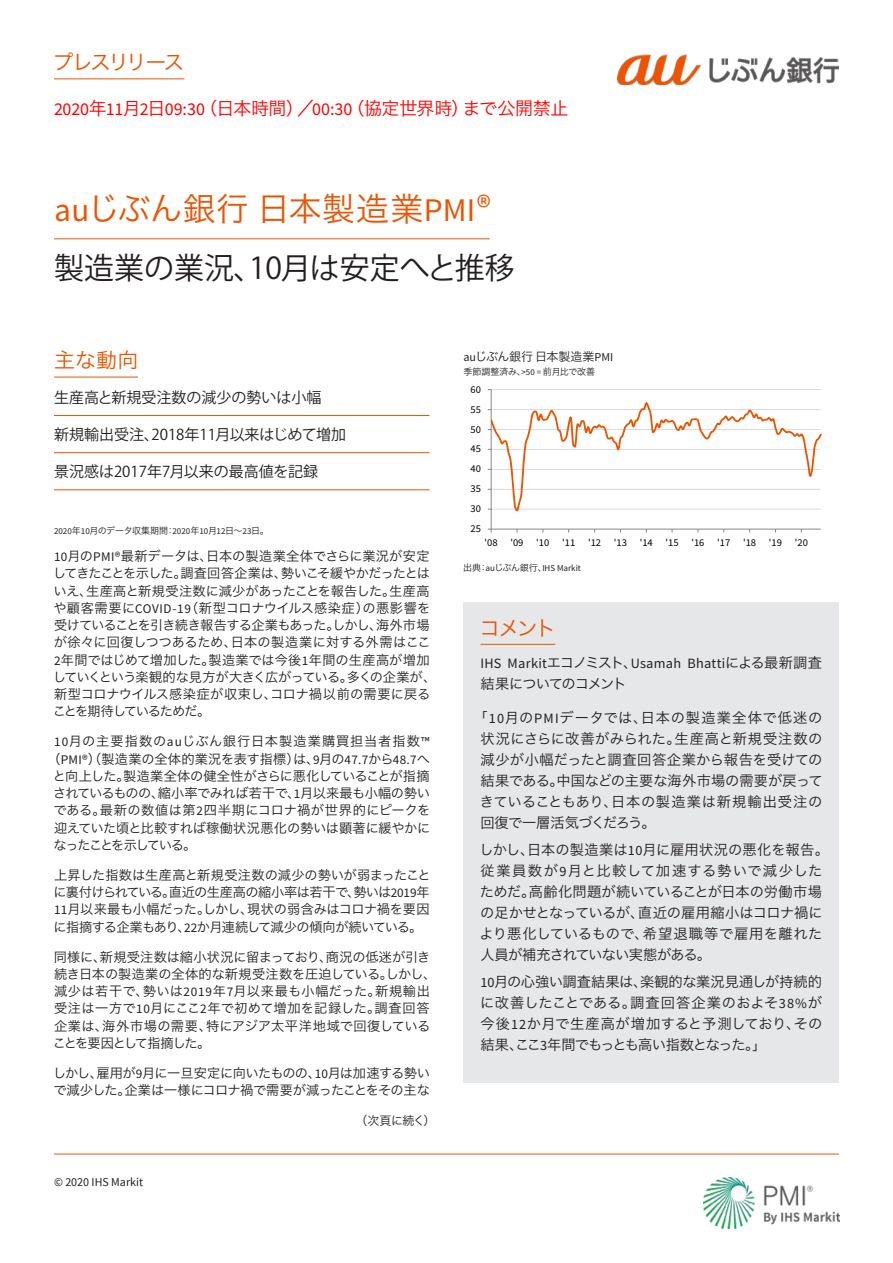
<style>
.page{position:relative;width:893px;height:1263px;background:#fff}
.page>*{position:absolute;margin:0;border:0;box-sizing:border-box;transform-origin:0 0}
.t1{font:33px "Hira Kaku Pro W3";letter-spacing:.005em;color:#ea5503}
.t2{font:30px "Koz Go Pro";color:#231f20}
.Section_header{font:21px "Hira Kaku Pro W3";letter-spacing:-.1em;color:#ea5503}
.Section_header-2{font:21px "Hira Kaku Pro W3";letter-spacing:-.135em;color:#ea5503}
.t3{font:18px "Hira Kaku Pro W3";letter-spacing:-.02em;color:#f00}
.Key_findings{font:15px "Koz Go Pro";color:#231f20}
.Comment{font:14.25px/21px "Hira Kaku Pro W3";color:#231f20;text-align:justify}
.Body_copy_2{font:14.25px/21px "Hira Kaku Pro W3";letter-spacing:-.075em;color:#231f20}
.Body_copy_2-2{font:13.2px/17.2px "Hira Kaku Pro W3";letter-spacing:-.01em;color:#231f20}
.Body_copy_2-3{font:13.2px/17.2px "Hira Kaku Pro W3";letter-spacing:.01em;color:#231f20}
.Body_copy_2-4{font:13.2px "Hira Kaku Pro W3";letter-spacing:-.035em;color:#231f20}
.Body_copy_2-5{font:13.2px "Hira Kaku Pro W3";letter-spacing:-.03em;color:#231f20}
.Body_copy_2-6{font:13.2px "Hira Kaku Pro W3";letter-spacing:.065em;color:#231f20}
.Body_copy_2-7{font:13.2px "Hira Kaku Pro W3";letter-spacing:.03em;color:#231f20}
.Body_copy_2-8{font:13.2px "Hira Kaku Pro W3";letter-spacing:-.1em;color:#231f20}
.Chart_title{font:12px "Hira Kaku Pro W3";color:#231f20}
.t4{font:12px "Source Sans Pro";color:#231f20}
.Chart_title-2{font:12px "Hira Kaku Pro W3";letter-spacing:-.03em;color:#231f20}
.t5{font:10.35px "Source Sans Pro";letter-spacing:-.005em;color:#000}
.Boiler{font:9px "Hira Kaku Pro W3";letter-spacing:-.025em;color:#231f20}
.Axis_title{font:9px "Source Sans Pro";color:#231f20}
.Axis_title-2{font:9px "Hira Kaku Pro W3";letter-spacing:-.015em;color:#231f20}
.s1{font-family:"Source Sans Pro"}
.s2{font-family:"Hira Kaku Pro W3"}
</style>
<div class="page">
<img style="left:704px;top:1177px;width:136px;height:51px">
<hr style="left:54px;top:1154px;width:785px;height:1px;background:#ea5503">
<img style="left:618px;top:54px;width:221px;height:31px">
<hr style="left:491px;top:389px;width:330px;height:1px;background:#d9d9d9">
<hr style="left:491px;top:390px;width:1px;height:139px;background:#868686">
<hr style="left:491px;top:529px;width:330px;height:1px;background:#868686">
<svg style="left:488px;top:401px;width:333px;height:110px"></svg>
<hr style="left:54px;top:377px;width:84px;height:1px;background:#ea5503">
<hr style="left:54px;top:79px;width:131px;height:1px;background:#ea5503">
<hr style="left:54px;top:238px;width:436px;height:1px;background:#ea5503">
<hr style="left:54px;top:415px;width:375px;height:1px;background:#ea5503">
<hr style="left:54px;top:452px;width:375px;height:1px;background:#ea5503">
<hr style="left:54px;top:489px;width:375px;height:1px;background:#ea5503">
<div style="left:463px;top:602px;width:376px;height:56px;background:#e6e7e9"></div>
<hr style="left:480px;top:644px;width:75px;height:1px;background:#ea5503">
<div style="left:463px;top:658px;width:376px;height:424px;background:#e6e7e9"></div>
<p class="Section_header-2" style="left:53px;top:44px;width:134px">プレスリリース</p>
<p class="t3" style="left:54px;top:93px;width:516px"><span class="s1">2020</span>年<span class="s1">11</span>月<span class="s1">2</span>日<span class="s1">09:30</span>（日本時間）／<span class="s1">00:30</span>（協定世界時）まで公開禁止</p>
<p class="t1" style="left:54px;top:180px;width:438px"><span class="s1">au</span>じぶん銀行日本製造業<span class="s1">PMI®</span></p>
<p class="t2" style="left:54px;top:249px;width:462px">製造業の業況、10月は安定へと推移</p>
<p class="Section_header" style="left:54px;top:342px;width:86px">主な動向</p>
<p class="Key_findings" style="left:54px;top:387px;width:269px">生産高と新規受注数の減少の勢いは小幅</p>
<p class="Key_findings" style="left:54px;top:424px;width:294px">新規輸出受注、2018年11月以来はじめて増加</p>
<p class="Key_findings" style="left:54px;top:462px;width:266px">景況感は2017年7月以来の最高値を記録</p>
<p class="Boiler" style="left:54px;top:522px;width:216px"><span class="s1">2020</span>年<span class="s1">10</span>月のデータ収集期間：<span class="s1">2020</span>年<span class="s1">10</span>月<span class="s1">12</span>日～<span class="s1">23</span>日。</p>
<p class="Body_copy_2-2" style="left:53px;top:546px;width:385px"><span class="s1">10</span>月の<span class="s1">PMI®</span>最新データは、日本の製造業全体でさらに業況が安定してきたことを示した。調査回答企業は、勢いこそ緩やかだったとはいえ、生産高と新規受注数に減少があったことを報告した。生産高や顧客需要に<span class="s1">COVID-19</span>（新型コロナウイルス感染症）の悪影響を受けていることを引き続き報告する企業もあった。しかし、海外市場が徐々に回復しつつあるため、日本の製造業に対する外需はここ<span class="s1">2</span>年間ではじめて増加した。製造業では今後<span class="s1">1</span>年間の生産高が増加していくという楽観的な見方が大きく広がっている。多くの企業が、新型コロナウイルス感染症が収束し、コロナ禍以前の需要に戻ることを期待しているためだ。</p>
<p class="Body_copy_2-6" style="left:54px;top:729px;width:377px"><span class="s1">10</span>月の主要指数の<span class="s1">au</span>じぶん銀行日本製造業購買担当者指数<span class="s1">™</span></p>
<p class="Body_copy_2-2" style="left:47px;top:749px;width:384px">（<span class="s1">PMI®</span>）（製造業の全体的業況を表す指標）は、<span class="s1">9</span>月の<span class="s1">47.7</span>から<span class="s1">48.7</span>へ</p>
<p class="Body_copy_2-5" style="left:53px;top:764px;width:378px">と向上した。製造業全体の健全性がさらに悪化していることが指摘</p>
<p class="Body_copy_2-4" style="left:53px;top:781px;width:378px">されているものの、縮小率でみれば若干で、<span class="s1">1</span>月以来最も小幅の勢い</p>
<p class="Body_copy_2-7" style="left:53px;top:798px;width:378px">である。最新の数値は第<span class="s1">2</span>四半期にコロナ禍が世界的にピークを</p>
<p class="Body_copy_2-2" style="left:54px;top:818px;width:378px">迎えていた頃と比較すれば稼働状況悪化の勢いは顕著に緩やかに</p>
<p class="Body_copy_2-8" style="left:54px;top:833px;width:144px">なったことを示している。</p>
<p class="Body_copy_2-2" style="left:54px;top:865px;width:378px;text-align:justify">上昇した指数は生産高と新規受注数の減少の勢いが弱まったことに裏付けられている。直近の生産高の縮小率は若干で、勢いは<span class="s1">2019</span>年<span class="s1">11</span>月以来最も小幅だった。しかし、現状の弱含みはコロナ禍を要因に指摘する企業もあり、<span class="s1">22</span>か月連続して減少の傾向が続いている。</p>
<p class="Body_copy_2-3" style="left:53px;top:947px;width:385px">同様に、新規受注数は縮小状況に留まっており、商況の低迷が引き続き日本の製造業の全体的な新規受注数を圧迫している。しかし、減少は若干で、勢いは<span class="s1">2019</span>年<span class="s1">7</span>月以来最も小幅だった。新規輸出受注は一方で<span class="s1">10</span>月にここ<span class="s1">2</span>年で初めて増加を記録した。調査回答企業は、海外市場の需要、特にアジア太平洋地域で回復していることを要因として指摘した。</p>
<p class="Body_copy_2-2" style="left:53px;top:1063px;width:378px">しかし、雇用が<span class="s1">9</span>月に一旦安定に向いたものの、<span class="s1">10</span>月は加速する勢いで減少した。企業は一様にコロナ禍で需要が減ったことをその主な</p>
<p class="t4" style="left:54px;top:1175px;width:91px">© 2020 IHS Markit</p>
<p class="Chart_title-2" style="left:355px;top:1109px;width:82px">（次頁に続く）</p>
<p class="Chart_title" style="left:463px;top:346px;width:151px"><span class="s1">au</span>じぶん銀行日本製造業<span class="s1">PMI</span></p>
<p class="Axis_title-2" style="left:463px;top:363px;width:133px">季節調整済み、<span class="s1">&gt;50 =</span> 前月比で改善</p>
<p class="t5" style="left:470px;top:383px;width:12px">60</p>
<p class="t5" style="left:470px;top:403px;width:12px">55</p>
<p class="t5" style="left:470px;top:423px;width:12px">50</p>
<p class="t5" style="left:470px;top:443px;width:12px">45</p>
<p class="t5" style="left:470px;top:462px;width:12px">40</p>
<p class="t5" style="left:470px;top:482px;width:12px">35</p>
<p class="t5" style="left:470px;top:502px;width:12px">30</p>
<p class="t5" style="left:470px;top:522px;width:12px">25</p>
<p class="t5" style="left:485px;top:536px;width:325px">'08 '09 '10 '11 '12 '13 '14 '15 '16 '17 '18 '19 '20</p>
<p class="Axis_title" style="left:463px;top:562px;width:119px"><span class="s2">出典：</span>au<span class="s2">じぶん銀行、</span>IHS Markit</p>
<p class="Section_header" style="left:479px;top:609px;width:79px">コメント</p>
<p class="Body_copy_2" style="left:480px;top:651px;width:343px"><span class="s1">IHS Markit</span>エコノミスト、<span class="s1">Usamah Bhatti</span>による最新調査結果についてのコメント</p>
<p class="Comment" style="left:480px;top:706px;width:344px;text-indent:-6px">「<span class="s1">10</span>月の<span class="s1">PMI</span>データでは、日本の製造業全体で低迷の状況にさらに改善がみられた。生産高と新規受注数の減少が小幅だったと調査回答企業から報告を受けての結果である。中国などの主要な海外市場の需要が戻ってきていることもあり、日本の製造業は新規輸出受注の回復で一層活気づくだろう。</p>
<p class="Comment" style="left:479px;top:838px;width:351px;text-align:left">しかし、日本の製造業は<span class="s1">10</span>月に雇用状況の悪化を報告。従業員数が<span class="s1">9</span>月と比較して加速する勢いで減少したためだ。高齢化問題が続いていることが日本の労働市場の足かせとなっているが、直近の雇用縮小はコロナ禍により悪化しているもので、希望退職等で雇用を離れた人員が補充されていない実態がある。</p>
<p class="Comment" style="left:480px;top:970px;width:344px"><span class="s1">10</span>月の心強い調査結果は、楽観的な業況見通しが持続的に改善したことである。調査回答企業のおよそ<span class="s1">38%</span>が今後<span class="s1">12</span>か月で生産高が増加すると予測しており、その結果、ここ<span class="s1">3</span>年間でもっとも高い指数となった。」</p>
</div>
